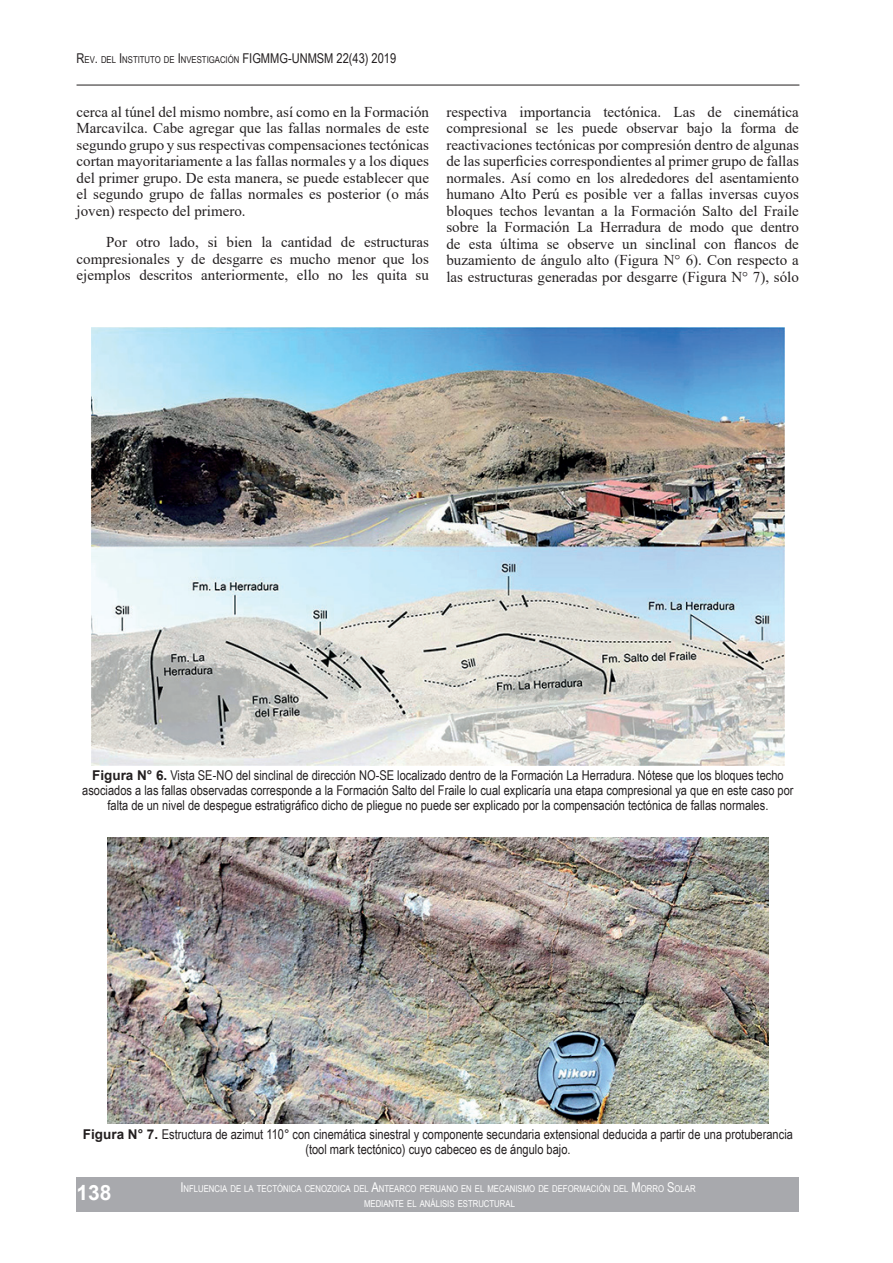
<style>
.page{position:relative;width:893px;height:1263px;background:#fff}
.page>*{position:absolute;margin:0;border:0;box-sizing:border-box;transform-origin:0 0}
.t1{font:700 21px "Arial";color:#fff}
.t2{font:15px/16.5px "Times New Roman";color:#231f20;text-align:justify}
.t3{font:13.5px/15px "Arial Narrow";color:#231f20;text-align:center}
.t4{font:13.5px "Arial Narrow";color:#231f20}
.t5{font:9.45px/15px "Arial Narrow";color:#fff;text-align:center}
.t6{font:9.45px "Arial Narrow";color:#231f20}
.s1{font-size:13.5px}
.s2{font-family:"Arial";font-weight:700}
</style>
<div class="page">
<div style="left:77px;top:1178px;width:722px;height:34px;background:#a8a9ad"></div>
<hr style="left:77px;top:85px;width:722px;height:1px;background:#231f20">
<img style="left:92px;top:327px;width:692px;height:438px">
<img style="left:107px;top:837px;width:662px;height:286px">
<p class="t6" style="left:77px;top:53px;width:186px"><span class="s1">R</span>EV<span class="s1">.</span> DEL <span class="s1">I</span>NSTITUTO DE <span class="s1">I</span>NVESTIGACIÓN <span class="s1">FIGMMG</span></p>
<p class="t4" style="left:288px;top:48px;width:13px">-UNMSM</p>
<p class="t4" style="left:337px;top:48px;width:61px">22(43) 2019</p>
<p class="t2" style="left:77px;top:103px;width:354px">cerca al túnel del mismo nombre, así como en la Formación Marcavilca. Cabe agregar que las fallas normales de este segundo grupo y sus respectivas compensaciones tectónicas cortan mayoritariamente a las fallas normales y a los diques del primer grupo. De esta manera, se puede establecer que el segundo grupo de fallas normales es posterior (o más joven) respecto del primero.</p>
<p class="t2" style="left:77px;top:233px;width:354px;text-indent:30px">Por otro lado, si bien la cantidad de estructuras compresionales y de desgarre es mucho menor que los ejemplos descritos anteriormente, ello no les quita su</p>
<p class="t2" style="left:446px;top:103px;width:354px">respectiva importancia tectónica. Las de cinemática compresional se les puede observar bajo la forma de reactivaciones tectónicas por compresión dentro de algunas de las superficies correspondientes al primer grupo de fallas normales. Así como en los alrededores del asentamiento humano Alto Perú es posible ver a fallas inversas cuyos bloques techos levantan a la Formación Salto del Fraile sobre la Formación La Herradura de modo que dentro de esta última se observe un sinclinal con flancos de buzamiento de ángulo alto (Figura N° 6). Con respecto a las estructuras generadas por desgarre (Figura N° 7), sólo</p>
<p class="t3" style="left:82px;top:768px;width:713px"><span class="s2">Figura N° 6.</span> Vista SE-NO del sinclinal de dirección NO-SE localizado dentro de la Formación La Herradura. Nótese que los bloques techo asociados a las fallas observadas corresponde a la Formación Salto del Fraile lo cual explicaría una etapa compresional ya que en este caso por falta de un nivel de despegue estratigráfico dicho de pliegue no puede ser explicado por la compensación tectónica de fallas normales.</p>
<p class="t3" style="left:83px;top:1126px;width:711px"><span class="s2">Figura N° 7.</span> Estructura de azimut 110° con cinemática sinestral y componente secundaria extensional deducida a partir de una protuberancia (tool mark tectónico) cuyo cabeceo es de ángulo bajo.</p>
<h1 class="t1" style="left:77px;top:1178px;width:37px">138</h1>
<p class="t5" style="left:180px;top:1181px;width:517px"><span class="s1">I</span>NFLUENCIA DE LA TECTÓNICA CENOZOICA DEL <span class="s1">A</span>NTEARCO PERUANO EN EL MECANISMO DE DEFORMACIÓN DEL <span class="s1">M</span>ORRO <span class="s1">S</span>OLAR<br>MEDIANTE EL ANÁLISIS ESTRUCTURAL</p>
</div>
